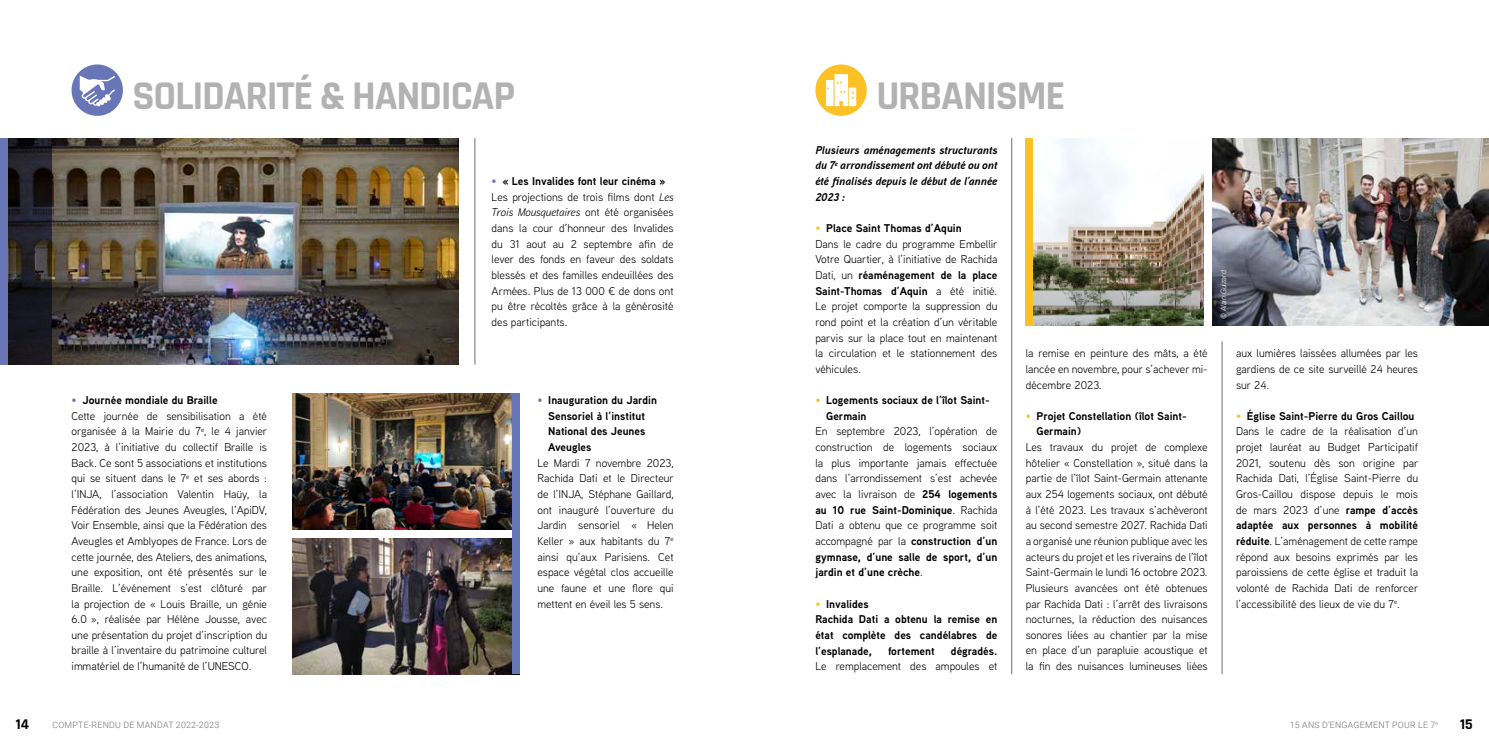
<style>
.page{position:relative;width:1489px;height:745px;background:#fff}
.page>*{position:absolute;margin:0;border:0;box-sizing:border-box;transform-origin:0 0}
.t1{font:700 41.25px "Rajdhani";letter-spacing:-.03em;color:#b3b2b2}
.t2{font:700 15px "Rajdhani";color:#000}
.t3{font:11.25px/15.6px "Aaux Next";color:#000;text-align:justify}
.t4{font:700 11.25px/15.6px "Aaux Next";color:#000}
.t5{font:italic 700 11.25px/15.6px "Aaux Next";color:#000;text-align:justify}
.t6{font:300 8.75px "Roboto";letter-spacing:.035em;color:#706f6f}
.t7{font:italic 300 7.5px "Roboto";letter-spacing:-.015em;color:#fff}
.s1{color:#fcc124}
.s2{font-weight:700}
.s3{font-weight:400;color:#fcc124}
.s4{color:#6875b7}
.s5{font-style:italic}
.s6{font-weight:400;color:#6875b7}
</style>
<div class="page">
<div style="left:815px;top:64px;width:51px;height:52px;background:#fcc124;border-radius:50%"></div>
<div style="left:72px;top:64px;width:51px;height:52px;background:#6875b7;border-radius:50%"></div>
<svg style="left:80px;top:76px;width:35px;height:31px"></svg>
<svg style="left:825px;top:74px;width:31px;height:32px"></svg>
<img style="left:292px;top:393px;width:220px;height:280px">
<img style="left:52px;top:138px;width:406px;height:226px">
<hr style="left:474px;top:138px;width:1px;height:226px;background:#706f6f">
<hr style="left:1011px;top:138px;width:1px;height:535px;background:#706f6f">
<hr style="left:1221px;top:341px;width:1px;height:332px;background:#706f6f">
<svg style="left:7px;top:138px;width:45px;height:226px;background:#1f1e25"></svg>
<div style="left:284px;top:529px;width:235px;height:8px;background:#fff"></div>
<div style="left:0;top:138px;width:7px;height:226px;background:#6875b7"></div>
<img style="left:1032px;top:138px;width:456px;height:188px">
<div style="left:1204px;top:129px;width:7px;height:203px;background:#fff"></div>
<div style="left:1025px;top:138px;width:7px;height:188px;background:#fcc124"></div>
<div style="left:512px;top:393px;width:7px;height:280px;background:#6875b7"></div>
<h1 class="t1" style="left:132px;top:71px;width:384px">SOLIDARITÉ &amp; HANDICAP</h1>
<h1 class="t1" style="left:876px;top:71px;width:190px">URBANISME</h1>
<p class="t5" style="left:815px;top:142px;width:183px">Plusieurs aménagements structurants du 7<sup>e</sup> arrondissement ont débuté ou ont été finalisés depuis le début de l’année 2023 :</p>
<p class="t3" style="left:815px;top:220px;width:184px;text-align:left"><span class="s1">•</span> <span class="s2">Place Saint Thomas d’Aquin<br></span>Dans le cadre du programme Embellir Votre Quartier, à l’initiative de Rachida Dati, un <span class="s2">réaménagement de la place Saint-Thomas d’Aquin</span> a été initié.<br>Le projet comporte la suppression du rond point et la création d’un véritable parvis sur la place tout en maintenant la circulation et le stationnement des véhicules.</p>
<p class="t4" style="left:826px;top:392px;width:165px;text-indent:-11px"><span class="s3">•</span> Logements sociaux de l’îlot Saint-<br>Germain</p>
<p class="t3" style="left:815px;top:423px;width:183px">En septembre 2023, l’opération de construction de logements sociaux la plus importante jamais effectuée dans l’arrondissement s’est achevée avec la livraison de <span class="s2">254 logements au 10 rue Saint-Dominique</span>. Rachida Dati a obtenu que ce programme soit accompagné par la <span class="s2">construction d’un gymnase, d’une salle de sport, d’un jardin et d’une crèche</span>.</p>
<p class="t4" style="left:815px;top:595px;width:183px"><span class="s3">•</span> Invalides<br>Rachida Dati a obtenu la remise en état complète des candélabres de l’esplanade,</p>
<p class="t3" style="left:491px;top:173px;width:183px;text-align:left"><span class="s4">•</span> <span class="s2">« Les Invalides font leur cinéma » </span>Les projections de trois films dont <span class="s5">Les Trois Mousquetaires</span> ont été organisées dans la cour d’honneur des Invalides du 31 aout au 2 septembre afin de lever des fonds en faveur des soldats blessés et des familles endeuillées des Armées. Plus de 13 000 € de dons ont pu être récoltés grâce à la générosité des participants.</p>
<p class="t3" style="left:1025px;top:345px;width:183px">la remise en peinture des mâts, a été lancée en novembre, pour s’achever mi&shy;décembre 2023.</p>
<p class="t4" style="left:1036px;top:407px;width:152px;text-indent:-11px"><span class="s3">•</span> Projet Constellation (îlot Saint-<br>Germain)</p>
<p class="t3" style="left:1025px;top:438px;width:183px">Les travaux du projet de complexe hôtelier « Constellation », situé dans la partie de l’îlot Saint-Germain attenante aux 254 logements sociaux, ont débuté à l’été 2023. Les travaux s’achèveront au second semestre 2027. Rachida Dati a organisé une réunion publique avec les acteurs du projet et les riverains de l’îlot Saint-Germain le lundi 16 octobre 2023.<br>Plusieurs avancées ont été obtenues par Rachida Dati : l’arrêt des livraisons nocturnes, la réduction des nuisances sonores liées au chantier par la mise en place d’un parapluie acoustique et la fin des nuisances lumineuses liées</p>
<p class="t3" style="left:72px;top:392px;width:197px;text-align:left"><span class="s4">•</span> <span class="s2">Journée mondiale du Braille<br></span>Cette journée de sensibilisation a été organisée à la Mairie du 7<sup>e</sup>, le 4 janvier 2023, à l’initiative du collectif Braille is Back. Ce sont 5 associations et institutions qui se situent dans le 7<sup>e</sup> et ses abords : l’INJA, l’association Valentin Haüy, la Fédération des Jeunes Aveugles, l’ApiDV, Voir Ensemble, ainsi que la Fédération des Aveugles et Amblyopes de France. Lors de cette journée, des Ateliers, des animations, une exposition, ont été présentés sur le Braille. L’événement s’est clôturé par la projection de « Louis Braille, un génie 6.0 », réalisée par Hélène Jousse, avec une présentation du projet d’inscription du braille à l’inventaire du patrimoine culturel immatériel de l’humanité de l’UNESCO.</p>
<p class="t4" style="left:548px;top:392px;width:110px;text-indent:-11px"><span class="s6">•</span> Inauguration du Jardin<br>Sensoriel à l’institut<br>National des Jeunes<br>Aveugles</p>
<p class="t3" style="left:537px;top:454px;width:138px">Le Mardi 7 novembre 2023, Rachida Dati et le Directeur de l’INJA, Stéphane Gaillard, ont inauguré l’ouverture du Jardin sensoriel « Helen Keller » aux habitants du 7<sup>e </sup>ainsi qu’aux Parisiens. Cet espace végétal clos accueille une faune et une flore qui mettent en éveil les 5 sens.</p>
<p class="t4" style="left:888px;top:642px;width:48px">fortement</p>
<p class="t4" style="left:950px;top:642px;width:48px">dégradés.</p>
<p class="t3" style="left:815px;top:657px;width:183px">Le remplacement des ampoules et</p>
<p class="t7" style="left:1218px;top:318px;width:50px;rotate:-90deg">© Alain Guizard</p>
<p class="t3" style="left:1235px;top:345px;width:183px">aux lumières laissées allumées par les gardiens de ce site surveillé 24 heures sur 24.</p>
<p class="t3" style="left:1235px;top:407px;width:184px;text-align:left"><span class="s1">•</span> <span class="s2">Église Saint-Pierre du Gros Caillou </span>Dans le cadre de la réalisation d’un projet lauréat au Budget Participatif 2021, soutenu dès son origine par Rachida Dati, l’Église Saint-Pierre du Gros-Caillou dispose depuis le mois de mars 2023 d’une <span class="s2">rampe d’accès adaptée aux personnes à mobilité réduite</span>. L’aménagement de cette rampe répond aux besoins exprimés par les paroissiens de cette église et traduit la volonté de Rachida Dati de renforcer l’accessibilité des lieux de vie du 7<sup>e</sup>.</p>
<h2 class="t2" style="left:16px;top:715px;width:15px">14</h2>
<p class="t6" style="left:1289px;top:718px;width:150px">15 ANS D’ENGAGEMENT POUR LE 7<sup>e</sup></p>
<p class="t6" style="left:52px;top:718px;width:168px">COMPTE-RENDU DE MANDAT 2022-2023</p>
<h2 class="t2" style="left:1459px;top:715px;width:14px">15</h2>
</div>
